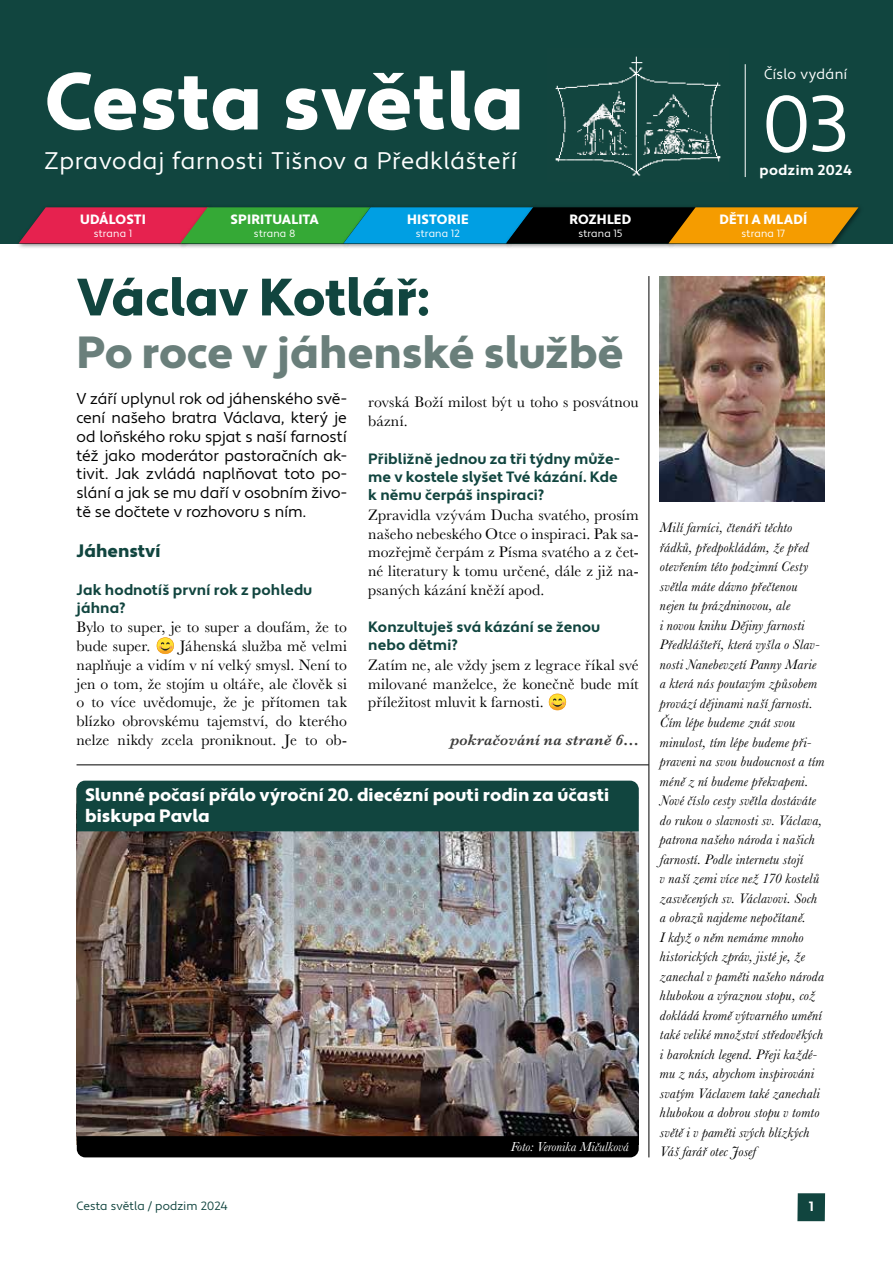
<style>
.page{position:relative;width:893px;height:1263px;background:#fff}
.page>*{position:absolute;margin:0;border:0;box-sizing:border-box;transform-origin:0 0}
.t1{font:900 80.55px "Apertura";letter-spacing:.005em;color:#fff}
.t2{font:79.95px "Apertura";color:#fff}
.t3{font:900 52.5px "Apertura";letter-spacing:-.01em;color:#11453f}
.t4{font:900 45px "Apertura";letter-spacing:-.01em;color:#6a7f7b}
.t5{font:24px "Apertura";letter-spacing:.025em;color:#fff}
.t6{font:900 18px/21px "Apertura";color:#fff}
.t7{font:900 18px "Apertura";letter-spacing:-.005em;color:#11453f}
.t8{font:15.75px/18.8px "Baskerville";letter-spacing:.005em;color:#000;text-align:justify}
.t9{font:15.75px/18.9px "Apertura";letter-spacing:-.01em;color:#000;text-align:justify}
.t10{font:italic 600 15.75px "Baskerville";letter-spacing:.015em;color:#3c3c3b}
.t11{font:700 15px/18px "Apertura";color:#11453f}
.t12{font:14.4px "Apertura";letter-spacing:.015em;color:#fff}
.t13{font:700 14.4px "Apertura";letter-spacing:.025em;color:#fff}
.t14{font:italic 14.25px/19.5px "Baskerville";letter-spacing:.015em;color:#000}
.t15{font:900 13.5px "Apertura";letter-spacing:.01em;color:#fff}
.t16{font:italic 13.5px "Baskerville";color:#fff}
.t17{font:700 13.5px "Apertura";color:#fff}
.t18{font:12px "Apertura";color:#11453f}
.t19{font:10.5px "Apertura";letter-spacing:.01em;color:#fff}
</style>
<div class="page">
<div style="left:797px;top:1193px;width:28px;height:28px;background:#11453f"></div>
<div style="left:0;top:0;width:893px;height:243px;background:#11453f"></div>
<img style="left:555px;top:56px;width:166px;height:120px">
<div style="left:16px;top:204px;width:198px;height:45px;background:#000;opacity:.5"></div>
<div style="left:178px;top:204px;width:198px;height:45px;background:#000;opacity:.5"></div>
<div style="left:341px;top:204px;width:198px;height:45px;background:#000;opacity:.5"></div>
<div style="left:503px;top:204px;width:199px;height:45px;background:#000;opacity:.5"></div>
<div style="left:666px;top:204px;width:198px;height:45px;background:#000;opacity:.5"></div>
<svg style="left:19px;top:207px;width:839px;height:36px"></svg>
<hr style="left:745px;top:64px;width:1px;height:113px;background:#fff">
<hr style="left:649px;top:276px;width:1px;height:881px;background:#000">
<img style="left:660px;top:276px;width:165px;height:225px">
<img style="left:77px;top:831px;width:562px;height:305px">
<div style="left:77px;top:1136px;width:562px;height:21px;background:#000"></div>
<hr style="left:77px;top:765px;width:572px;height:1px;background:#000">
<div style="left:77px;top:781px;width:562px;height:50px;background:#11453f"></div>
<h1 class="t1" style="left:45px;top:53px;width:482px">Cesta světla</h1>
<h3 class="t5" style="left:45px;top:146px;width:474px">Zpravodaj farnosti Tišnov a Předklášteří</h3>
<p class="t15" style="left:80px;top:211px;width:67px">UDÁLOSTI</p>
<p class="t19" style="left:94px;top:227px;width:40px">strana 1</p>
<p class="t15" style="left:230px;top:211px;width:90px">SPIRITUALITA</p>
<p class="t19" style="left:254px;top:227px;width:43px">strana 8</p>
<p class="t15" style="left:407px;top:211px;width:63px">HISTORIE</p>
<p class="t19" style="left:416px;top:227px;width:46px">strana 12</p>
<p class="t15" style="left:569px;top:211px;width:63px">ROZHLED</p>
<p class="t19" style="left:578px;top:227px;width:46px">strana 15</p>
<h3 class="t3" style="left:77px;top:265px;width:352px">Václav Kotlář:</h3>
<h3 class="t4" style="left:77px;top:325px;width:549px">Po roce v jáhenské službě</h3>
<p class="t9" style="left:77px;top:389px;width:272px">V září uplynul rok od jáhenského svě&shy;cení našeho bratra Václava, který je od loňského roku spjat s naší farností též jako moderátor pastoračních ak&shy;tivit. Jak zvládá naplňovat toto po&shy;slání a jak se mu daří v osobním živo&shy;tě se dočtete v rozhovoru s ním.</p>
<p class="t7" style="left:77px;top:540px;width:86px">Jáhenství</p>
<p class="t11" style="left:77px;top:581px;width:237px">Jak hodnotíš první rok z pohledu jáhna?</p>
<p class="t8" style="left:77px;top:618px;width:272px">Bylo to super, je to super a doufám, že to bude super.</p>
<p class="t8" style="left:368px;top:393px;width:272px">rovská Boží milost být u toho s posvátnou bázní.</p>
<p class="t11" style="left:368px;top:450px;width:253px">Přibližně jednou za tři týdny může&shy;me v kostele slyšet Tvé kázání. Kde k němu čerpáš inspiraci?</p>
<p class="t8" style="left:368px;top:506px;width:272px">Zpravidla vzývám Ducha svatého, prosím našeho nebeského Otce o inspiraci. Pak sa&shy;mozřejmě čerpám z Písma svatého a z čet&shy;né literatury k tomu určené, dále z již na&shy;psaných kázání kněží apod.</p>
<p class="t11" style="left:368px;top:619px;width:234px">Konzultuješ svá kázání se ženou nebo dětmi?</p>
<p class="t8" style="left:368px;top:656px;width:272px">Zatím ne, ale vždy jsem z legrace říkal své milované manželce, že konečně bude mít příležitost mluvit k farnosti.</p>
<p class="t10" style="left:450px;top:729px;width:190px">pokračování na straně 6…</p>
<p class="t8" style="left:77px;top:637px;width:272px;text-indent:103px">Jáhenská služba mě velmi naplňuje a vidím v ní velký smysl. Není to jen o tom, že stojím u oltáře, ale člověk si o to více uvědomuje, že je přítomen tak blízko obrovskému tajemství, do kterého nelze nikdy zcela proniknout. Je to ob-</p>
<p class="t6" style="left:85px;top:785px;width:526px">Slunné počasí přálo výroční 20. diecézní pouti rodin za účasti biskupa Pavla</p>
<p class="t16" style="left:511px;top:1137px;width:120px">Foto: Veronika Mičulková</p>
<p class="t12" style="left:764px;top:66px;width:85px">Číslo vydání</p>
<h2 class="t2" style="left:763px;top:76px;width:87px">03</h2>
<p class="t13" style="left:759px;top:161px;width:94px">podzim 2024</p>
<p class="t15" style="left:719px;top:211px;width:89px">DĚTI A MLADÍ</p>
<p class="t19" style="left:741px;top:227px;width:45px">strana 17</p>
<p class="t14" style="left:660px;top:518px;width:166px">Milí farníci, čtenáři těchto řádků, předpokládám, že před otevřením této podzimní Cesty světla máte dávno přečtenou nejen tu prázdninovou, ale<br>i novou knihu Dějiny farnosti<br>Předklášteří, která vyšla o Slav&shy;nosti Nanebevzetí Panny Marie a která nás poutavým způsobem provází dějinami naší farnosti.<br>Čím lépe budeme znát svou minulost, tím lépe budeme při&shy;praveni na svou budoucnost a tím méně z ní budeme překvapeni.<br>Nové číslo cesty světla dostáváte do rukou o slavnosti sv. Václava, patrona našeho národa i našich farností. Podle internetu stojí<br>v naší zemi více než 170 kostelů zasvěcených sv. Václavovi. Soch a obrazů najdeme nepočítaně.<br>I když o něm nemáme mnoho historických zpráv, jisté je, že zanechal v paměti našeho národa hlubokou a výraznou stopu, což dokládá kromě výtvarného umění také veliké množství středověkých i barokních legend. Přeji každé&shy;mu z nás, abychom inspirováni svatým Václavem také zanechali hlubokou a dobrou stopu v tomto světě i v paměti svých blízkých<br>Váš farář otec Josef</p>
<p class="t18" style="left:77px;top:1198px;width:153px">Cesta světla / podzim 2024</p>
<p class="t17" style="left:809px;top:1198px;width:7px">1</p>
</div>
